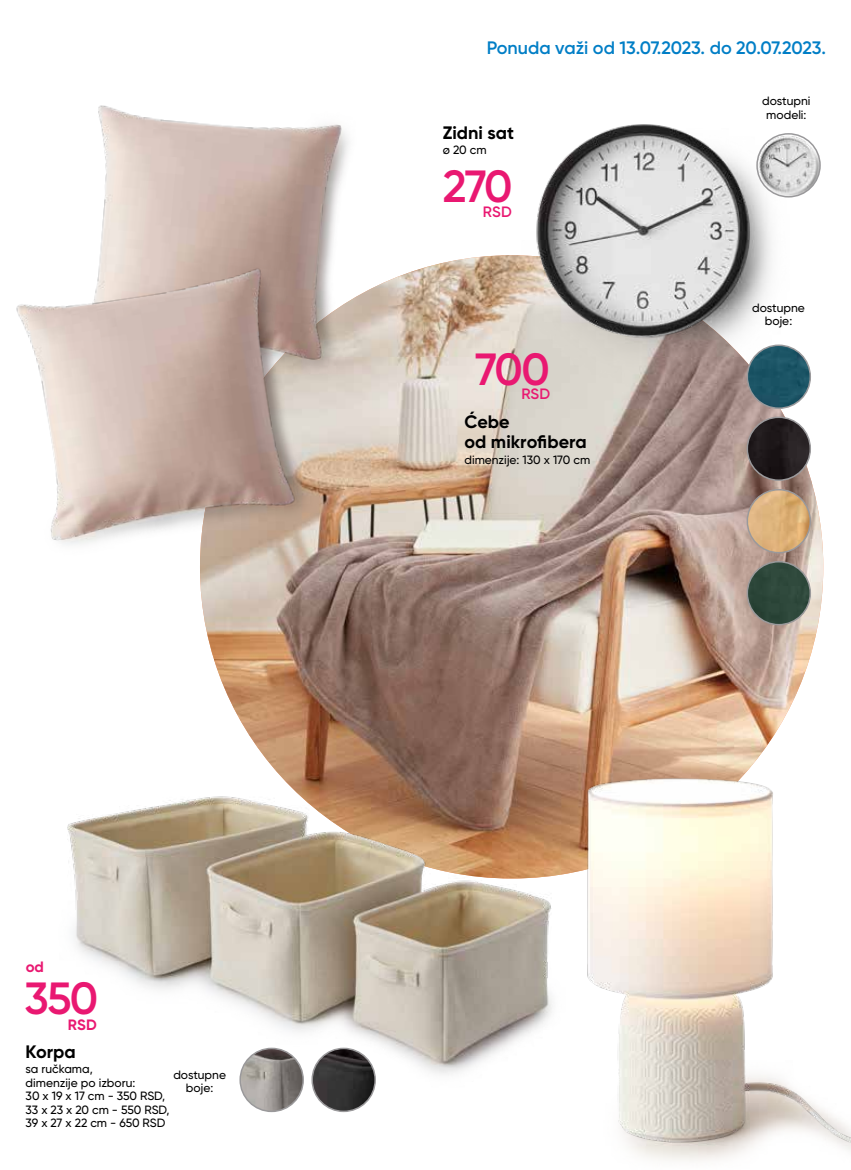
<style>
.page{position:relative;width:851px;height:1170px;background:#fff}
.page>*{position:absolute;margin:0;border:0;box-sizing:border-box;transform-origin:0 0}
.t1{font:600 45px "Gilroy";letter-spacing:-.04em;color:#e91871}
.t2{font:600 18px "Gilroy";letter-spacing:-.01em;color:#007ec6}
.t3{font:700 18px/20.1px "Gilroy";color:#000}
.t4{font:600 15px "Gilroy";letter-spacing:.005em;color:#e91871}
.t5{font:700 15px "Gilroy";color:#e91871}
.t6{font:500 12px/13.5px "Gilroy";color:#000;text-align:center}
</style>
<div class="page">
<img style="left:200px;top:255px;width:623px;height:623px;border-radius:311px">
<img style="left:98px;top:105px;width:334px;height:292px">
<img style="left:100px;top:736px;width:495px;height:377px">
<img style="left:67px;top:817px;width:33px;height:144px">
<img style="left:506px;top:124px;width:315px;height:331px">
<img style="left:16px;top:181px;width:368px;height:396px">
<img style="left:491px;top:749px;width:359px;height:412px">
<img style="left:757px;top:134px;width:62px;height:63px;border-radius:31px">
<div style="left:756px;top:133px;width:64px;height:64px;border:2px solid #9a999b;border-radius:50%"></div>
<img style="left:240px;top:1048px;width:63px;height:63px;border-radius:31px">
<div style="left:239px;top:1047px;width:65px;height:64px;border:2px solid #9a999b;border-radius:50%"></div>
<img style="left:312px;top:1048px;width:63px;height:63px;border-radius:31px">
<div style="left:311px;top:1047px;width:65px;height:64px;border:2px solid #9a999b;border-radius:50%"></div>
<img style="left:747px;top:345px;width:63px;height:63px;border-radius:31px">
<div style="left:746px;top:344px;width:64px;height:65px;border:2px solid #9a999b;border-radius:50%"></div>
<img style="left:747px;top:417px;width:63px;height:63px;border-radius:31px">
<div style="left:746px;top:416px;width:64px;height:65px;border:2px solid #9a999b;border-radius:50%"></div>
<img style="left:747px;top:489px;width:63px;height:63px;border-radius:31px">
<div style="left:746px;top:489px;width:64px;height:64px;border:2px solid #9a999b;border-radius:50%"></div>
<div style="left:747px;top:561px;width:63px;height:63px;background:#2e483b;border-radius:31px"></div>
<div style="left:746px;top:561px;width:64px;height:64px;border:2px solid #9a999b;border-radius:50%"></div>
<p class="t5" style="left:26px;top:956px;width:20px">od</p>
<h1 class="t1" style="left:24px;top:970px;width:75px">350</h1>
<p class="t5" style="left:68px;top:1014px;width:30px">RSD</p>
<h2 class="t3" style="left:26px;top:1040px;width:51px">Korpa</h2>
<p class="t6" style="left:26px;top:1062px;width:145px;text-align:left">sa ručkama,<br>dimenzije po izboru:<br>30 x 19 x 17 cm - 350 RSD,<br>33 x 23 x 20 cm - 550 RSD,<br>39 x 27 x 22 cm - 650 RSD</p>
<p class="t6" style="left:173px;top:1067px;width:54px">dostupne boje:</p>
<h2 class="t2" style="left:486px;top:37px;width:340px">Ponuda važi od 13.07.2023. do 20.07.2023.</h2>
<h2 class="t3" style="left:443px;top:122px;width:73px">Zidni sat</h2>
<p class="t6" style="left:443px;top:143px;width:45px">ø 20 cm</p>
<h1 class="t1" style="left:443px;top:158px;width:71px">270</h1>
<p class="t4" style="left:483px;top:202px;width:30px">RSD</p>
<h1 class="t1" style="left:475px;top:341px;width:76px">700</h1>
<p class="t4" style="left:521px;top:385px;width:30px">RSD</p>
<h2 class="t3" style="left:464px;top:412px;width:124px">Ćebe<br>od mikrofibera</h2>
<p class="t6" style="left:464px;top:453px;width:127px">dimenzije: 130 x 170 cm</p>
<p class="t6" style="left:762px;top:94px;width:50px">dostupni modeli:</p>
<p class="t6" style="left:752px;top:301px;width:54px">dostupne boje:</p>
</div>
